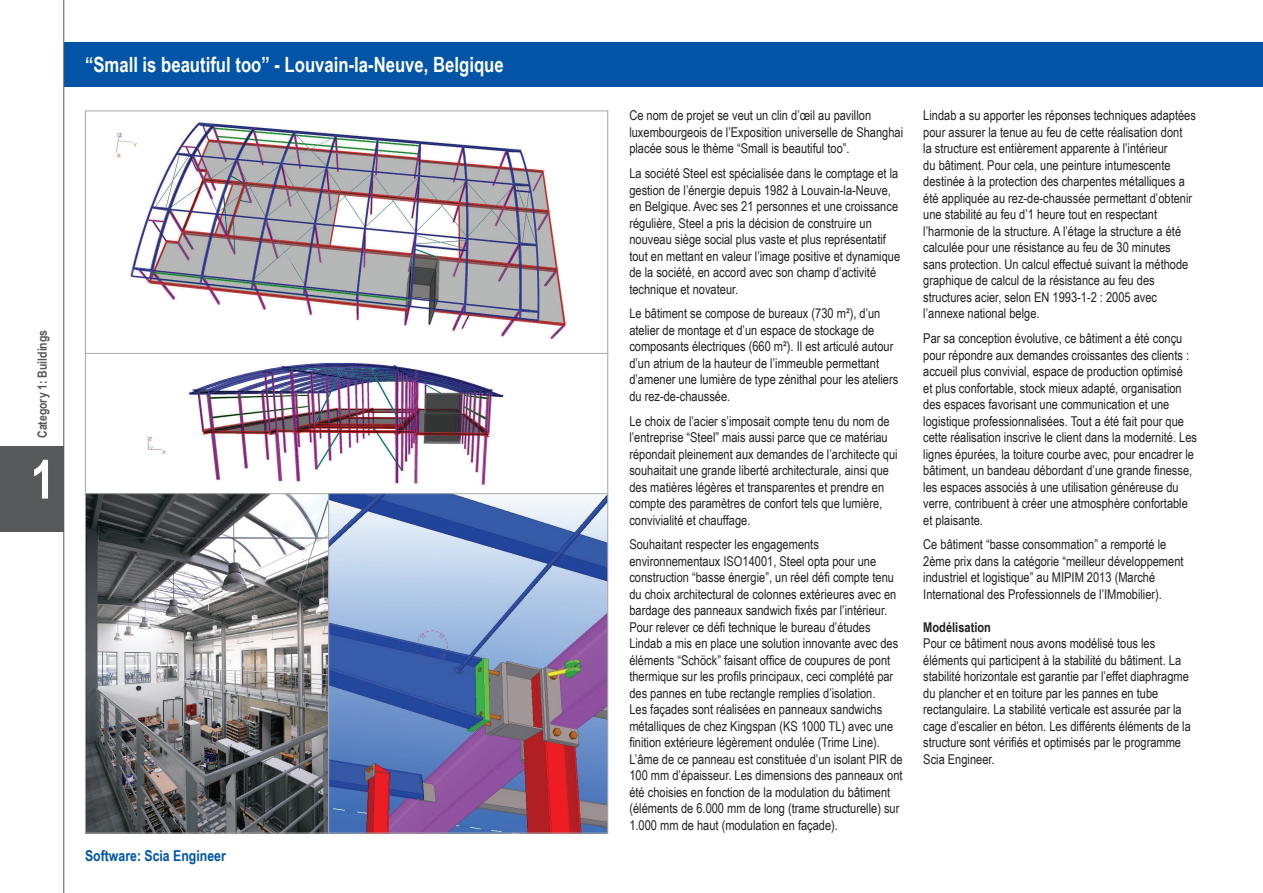
<style>
.page{position:relative;width:1263px;height:893px;background:#fff}
.page>*{position:absolute;margin:0;border:0;box-sizing:border-box;transform-origin:0 0}
.t1{font:700 54px "Arial Narrow";color:#fff}
.Company_Name{font:700 21px "Arial Narrow";color:#fff}
.Software_Used{font:700 15px "Arial Narrow";color:#0154a6}
.Project_Text_White{font:13.5px/16.5px "Arial Narrow";color:#231f20}
.Project_Text{font:13.5px/16.5px "Arial Narrow";color:#231f20}
.Project_Title_Text{font:700 13.5px "Arial Narrow";color:#231f20}
.t2{font:700 12.75px "Arial Narrow";color:#57585a}
</style>
<div class="page">
<div style="left:64px;top:43px;width:1199px;height:44px;background:#0154a6"></div>
<hr style="left:63px;top:0;width:1px;height:893px;background:#57585a">
<div style="left:0;top:446px;width:63px;height:85px;background:#57585a"></div>
<img style="left:147px;top:362px;width:357px;height:124px">
<img style="left:87px;top:495px;width:241px;height:336px">
<img style="left:330px;top:495px;width:276px;height:336px">
<div style="left:328px;top:493px;width:280px;height:340px;border:1px solid #a8a9ad"></div>
<img style="left:115px;top:121px;width:452px;height:219px">
<div style="left:85px;top:111px;width:523px;height:243px;border:1px solid #a8a9ad"></div>
<p class="Company_Name" style="left:85px;top:49px;width:420px">“Small is beautiful too” - Louvain-la-Neuve, Belgique</p>
<p class="t2" style="left:33px;top:438px;width:110px;rotate:-90deg">Category 1: Buildings</p>
<h1 class="t1" style="left:28px;top:439px;width:31px">X1</h1>
<p class="Software_Used" style="left:85px;top:845px;width:142px">Software: Scia Engineer</p>
<p class="Project_Text" style="left:629px;top:107px;width:275px">Ce nom de projet se veut un clin d’œil au pavillon luxembourgeois de l’Exposition universelle de Shanghai placée sous le thème “Small is beautiful too”.</p>
<p class="Project_Text_White" style="left:629px;top:165px;width:272px">La société Steel est spécialisée dans le comptage et la gestion de l’énergie depuis 1982 à Louvain-la-Neuve, en Belgique. Avec ses 21 personnes et une croissance régulière, Steel a pris la décision de construire un nouveau siège social plus vaste et plus représentatif tout en mettant en valeur l’image positive et dynamique de la société, en accord avec son champ d’activité technique et novateur.</p>
<p class="Project_Text_White" style="left:629px;top:305px;width:270px">Le bâtiment se compose de bureaux (730 m²), d’un atelier de montage et d’un espace de stockage de composants électriques (660 m²). Il est articulé autour d’un atrium de la hauteur de l’immeuble permettant d’amener une lumière de type zénithal pour les ateliers du rez-de-chaussée.</p>
<p class="Project_Text_White" style="left:629px;top:412px;width:270px">Le choix de l’acier s’imposait compte tenu du nom de l’entreprise “Steel” mais aussi parce que ce matériau répondait pleinement aux demandes de l’architecte qui souhaitait une grande liberté architecturale, ainsi que des matières légères et transparentes et prendre en compte des paramètres de confort tels que lumière, convivialité et chauffage.</p>
<p class="Project_Text_White" style="left:629px;top:536px;width:270px">Souhaitant respecter les engagements environnementaux ISO14001, Steel opta pour une construction “basse énergie”, un réel défi compte tenu du choix architectural de colonnes extérieures avec en bardage des panneaux sandwich fixés par l’intérieur.<br>Pour relever ce défi technique le bureau d’études Lindab a mis en place une solution innovante avec des éléments “Schöck” faisant office de coupures de pont thermique sur les profils principaux, ceci complété par des pannes en tube rectangle remplies d’isolation.</p>
<p class="Project_Text" style="left:629px;top:701px;width:275px">Les façades sont réalisées en panneaux sandwichs métalliques de chez Kingspan (KS 1000 TL) avec une finition extérieure légèrement ondulée (Trime Line).<br>L’âme de ce panneau est constituée d’un isolant PIR de 100 mm d’épaisseur. Les dimensions des panneaux ont été choisies en fonction de la modulation du bâtiment (éléments de 6.000 mm de long (trame structurelle) sur 1.000 mm de haut (modulation en façade).</p>
<p class="Project_Text_White" style="left:923px;top:107px;width:274px">Lindab a su apporter les réponses techniques adaptées pour assurer la tenue au feu de cette réalisation dont<br>la structure est entièrement apparente à l’intérieur<br>du bâtiment. Pour cela, une peinture intumescente destinée à la protection des charpentes métalliques a été appliquée au rez-de-chaussée permettant d’obtenir une stabilité au feu d’1 heure tout en respectant l’harmonie de la structure. A l’étage la structure a été calculée pour une résistance au feu de 30 minutes sans protection. Un calcul effectué suivant la méthode graphique de calcul de la résistance au feu des structures acier, selon EN 1993-1-2 : 2005 avec l’annexe national belge.</p>
<p class="Project_Text_White" style="left:923px;top:330px;width:275px">Par sa conception évolutive, ce bâtiment a été conçu pour répondre aux demandes croissantes des clients : accueil plus convivial, espace de production optimisé<br>et plus confortable, stock mieux adapté, organisation des espaces favorisant une communication et une logistique professionnalisées. Tout a été fait pour que cette réalisation inscrive le client dans la modernité. Les lignes épurées, la toiture courbe avec, pour encadrer le bâtiment, un bandeau débordant d’une grande finesse, les espaces associés à une utilisation généreuse du verre, contribuent à créer une atmosphère confortable et plaisante.</p>
<p class="Project_Text_White" style="left:923px;top:536px;width:262px">Ce bâtiment “basse consommation” a remporté le 2ème prix dans la catégorie “meilleur développement industriel et logistique” au MIPIM 2013 (Marché International des Professionnels de l’IMmobilier).</p>
<p class="Project_Title_Text" style="left:923px;top:617px;width:69px">Modélisation</p>
<p class="Project_Text" style="left:923px;top:635px;width:269px">Pour ce bâtiment nous avons modélisé tous les éléments qui participent à la stabilité du bâtiment. La stabilité horizontale est garantie par l’effet diaphragme du plancher et en toiture par les pannes en tube rectangulaire. La stabilité verticale est assurée par la cage d’escalier en béton. Les différents éléments de la structure sont vérifiés et optimisés par le programme Scia Engineer.</p>
</div>
